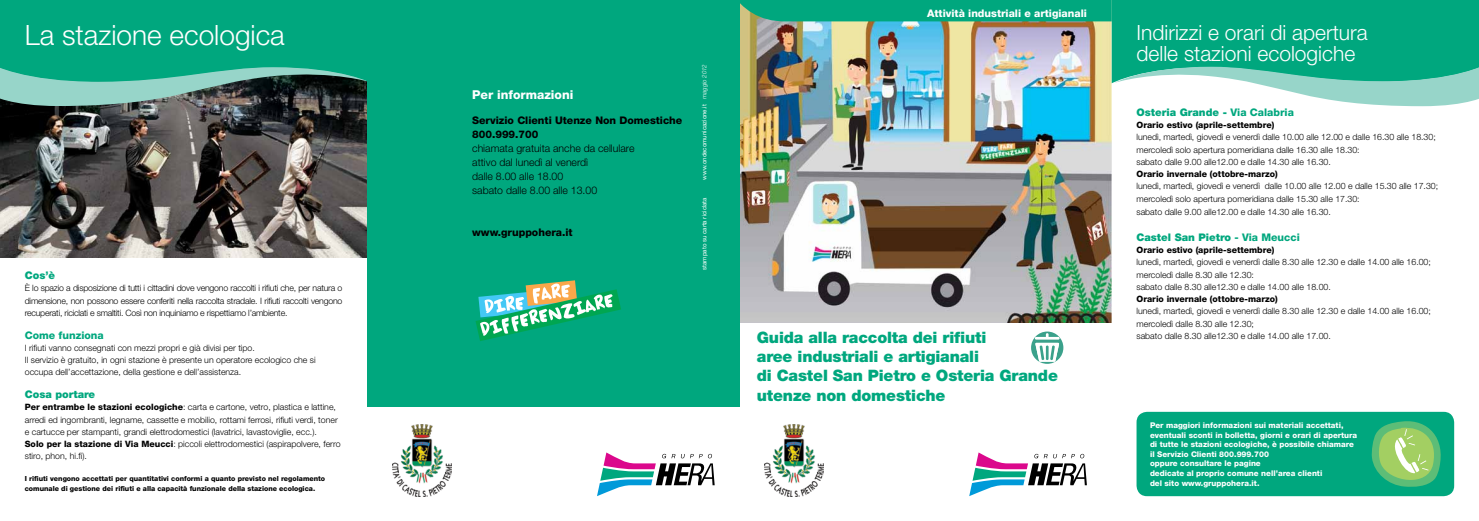
<style>
.page{position:relative;width:1479px;height:521px;background:#fff}
.page>*{position:absolute;margin:0;border:0;box-sizing:border-box;transform-origin:0 0}
.t1{font:300 28px "Helvetica Neue LT Std";color:#fff}
.t2{font:300 21px/21px "Helvetica Neue LT Std";color:#fff}
.t3{font:900 15.75px/19.2px "Helvetica Neue LT Std";letter-spacing:-.01em;color:#00a77e}
.t4{font:800 12.25px "Helvetica Neue LT Std";color:#fff}
.t5{font:300 10.5px/14px "Helvetica Neue LT Std";color:#000}
.t6{font:900 10.5px "Helvetica Neue LT Std";color:#00a77e}
.t7{font:800 10.5px/14px "Helvetica Neue LT Std";color:#000}
.t8{font:800 10.5px "Helvetica Neue LT Std";color:#fff}
.t9{font:800 10.5px "Helvetica Neue LT Std";color:#00a77e}
.t10{font:300 8.75px/12.2px "Helvetica Neue LT Std";color:#000}
.t11{font:800 8.75px "Helvetica Neue LT Std";color:#000}
.t12{font:800 7.88px/9.6px "Helvetica Neue LT Std";color:#fff}
.t13{font:800 7px/9.6px "Helvetica Neue LT Std";color:#000}
.t14{font:6.12px "Helvetica Neue LT Std";color:#fff}
.s1{font-weight:800}
.s2{font-weight:300;font-style:italic}
</style>
<div class="page">
<img style="left:0;top:106px;width:367px;height:151px">
<img style="left:739px;top:106px;width:372px;height:216px">
<svg style="left:0;top:83px;width:367px;height:23px;background:#627f7a"></svg>
<svg style="left:0;top:0;width:367px;height:83px;background:#0ba680"></svg>
<svg style="left:969px;top:452px;width:117px;height:44px"></svg>
<img style="left:739px;top:0;width:739px;height:106px">
<img style="left:764px;top:425px;width:59px;height:71px">
<svg style="left:1031px;top:331px;width:32px;height:33px"></svg>
<div style="left:367px;top:0;width:372px;height:407px;background:#00a77e"></div>
<svg style="left:475px;top:280px;width:146px;height:61px"></svg>
<svg style="left:597px;top:452px;width:117px;height:44px"></svg>
<img style="left:392px;top:425px;width:59px;height:71px">
<div style="left:1136px;top:412px;width:317px;height:84px;background:#00a77e;border-radius:10px"></div>
<svg style="left:1371px;top:421px;width:69px;height:66px"></svg>
<h1 class="t1" style="left:25px;top:18px;width:261px">La stazione ecologica</h1>
<p class="t6" style="left:25px;top:269px;width:32px">Cos’è</p>
<p class="t10" style="left:25px;top:282px;width:319px;text-align:justify">È lo spazio a disposizione di tutti i cittadini dove vengono raccolti i rifiuti che, per natura o dimensione, non possono essere conferiti nella raccolta stradale. I rifiuti raccolti vengono recuperati, riciclati e smaltiti. Così non inquiniamo e rispettiamo l’ambiente.</p>
<p class="t9" style="left:25px;top:329px;width:80px">Come funziona</p>
<p class="t10" style="left:25px;top:341px;width:292px">I rifiuti vanno consegnati con mezzi propri e già divisi per tipo.<br>Il servizio è gratuito, in ogni stazione è presente un operatore ecologico che si occupa dell’accettazione, della gestione e dell’assistenza.</p>
<p class="t6" style="left:25px;top:388px;width:72px">Cosa portare</p>
<p class="t10" style="left:25px;top:401px;width:317px"><span class="s1">Per entrambe le stazioni ecologiche</span>: carta e cartone, vetro, plastica e lattine, arredi ed ingombranti, legname, cassette e mobilio, rottami ferrosi, rifiuti verdi, toner e cartucce per stampanti, grandi elettrodomestici (lavatrici, lavastoviglie, ecc.).<br><span class="s1">Solo per la stazione di Via Meucci</span>: piccoli elettrodomestici (aspirapolvere, ferro stiro, phon, hi.fi).</p>
<p class="t13" style="left:25px;top:474px;width:302px">I rifiuti vengono accettati per quantitativi conformi a quanto previsto nel regolamento comunale di gestione dei rifiuti e alla capacità funzionale della stazione ecologica.</p>
<h3 class="t4" style="left:472px;top:87px;width:103px">Per informazioni</h3>
<p class="t7" style="left:472px;top:113px;width:212px">Servizio Clienti Utenze Non Domestiche<br>800.999.700</p>
<p class="t5" style="left:472px;top:141px;width:164px">chiamata gratuita anche da cellulare attivo dal lunedì al venerdì<br>dalle 8.00 alle 18.00<br>sabato dalle 8.00 alle 13.00</p>
<p class="t7" style="left:472px;top:225px;width:102px">www.gruppohera.it</p>
<p class="t14" style="left:700px;top:180px;width:117px;rotate:-90deg">www.ondecomunicazione.it <span class="s2">maggio 2012</span></p>
<p class="t14" style="left:703px;top:227px;width:113px;rotate:-90deg">www.ondecomunicazione.it marzo <span class="s2">2012</span></p>
<p class="t14" style="left:700px;top:270px;width:74px;rotate:-90deg">stampato su carta riciclata</p>
<p class="t8" style="left:927px;top:7px;width:161px">Attività industriali e artigianali</p>
<h3 class="t3" style="left:756px;top:327px;width:302px">Guida alla raccolta dei rifiuti<br>aree industriali e artigianali<br>di Castel San Pietro e Osteria Grande utenze non domestiche</h3>
<h2 class="t2" style="left:1136px;top:21px;width:233px">Indirizzi e orari di apertura delle stazioni ecologiche</h2>
<p class="t6" style="left:1136px;top:106px;width:159px">Osteria Grande - <span class="s1">Via Calabria</span></p>
<p class="t11" style="left:1136px;top:120px;width:139px">Orario estivo (aprile-settembre)</p>
<p class="t10" style="left:1136px;top:131px;width:301px">lunedì, martedì, giovedì e venerdì dalle 10.00 alle 12.00 e dalle 16.30 alle 18.30; mercoledì solo apertura pomeridiana dalle 16.30 alle 18.30:<br>sabato dalle 9.00 alle12.00 e dalle 14.30 alle 16.30.</p>
<p class="t11" style="left:1136px;top:169px;width:143px">Orario invernale (ottobre-marzo)</p>
<p class="t10" style="left:1136px;top:180px;width:303px">lunedì, martedì, giovedì e venerdì dalle 10.00 alle 12.00 e dalle 15.30 alle 17.30; mercoledì solo apertura pomeridiana dalle 15.30 alle 17.30:</p>
<p class="t10" style="left:1136px;top:205px;width:196px">sabato dalle 9.00 alle12.00 e dalle 14.30 alle 16.30.</p>
<p class="t6" style="left:1136px;top:231px;width:165px">Castel San Pietro <span class="s1">- Via Meucci</span></p>
<p class="t11" style="left:1136px;top:245px;width:139px">Orario estivo (aprile-settembre)</p>
<p class="t10" style="left:1136px;top:256px;width:296px">lunedì, martedì, giovedì e venerdì dalle 8.30 alle 12.30 e dalle 14.00 alle 16.00; mercoledì dalle 8.30 alle 12.30:<br>sabato dalle 8.30 alle12.30 e dalle 14.00 alle 18.00.</p>
<p class="t11" style="left:1136px;top:294px;width:143px">Orario invernale (ottobre-marzo)</p>
<p class="t10" style="left:1136px;top:305px;width:296px">lunedì, martedì, giovedì e venerdì dalle 8.30 alle 12.30 e dalle 14.00 alle 16.00; mercoledì dalle 8.30 alle 12.30;<br>sabato dalle 8.30 alle12.30 e dalle 14.00 alle 17.00.</p>
<p class="t12" style="left:1149px;top:420px;width:209px">Per maggiori informazioni sui materiali accettati, eventuali sconti in bolletta, giorni e orari di apertura di tutte le stazioni ecologiche, è possibile chiamare il Servizio Clienti 800.999.700<br>oppure consultare le pagine<br>dedicate al proprio comune nell’area clienti<br>del sito www.gruppohera.it.</p>
</div>
